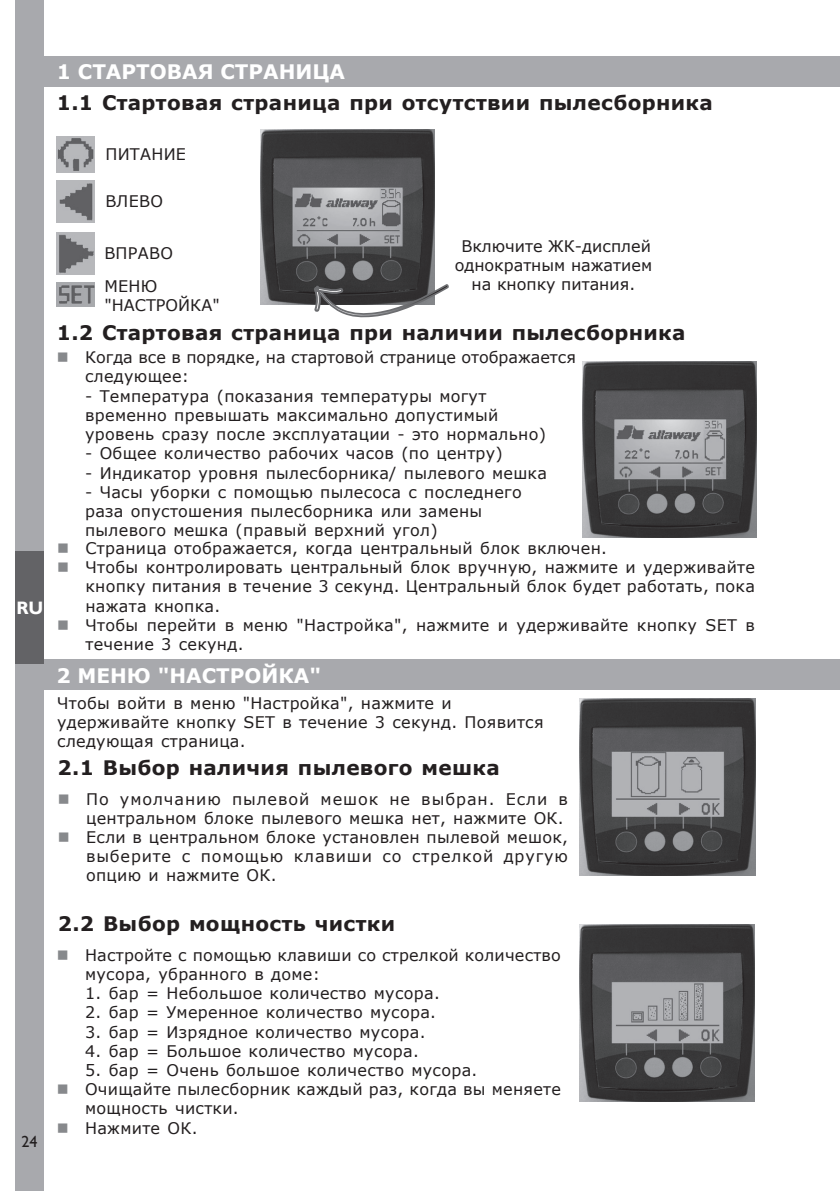
<style>
.page{position:relative;width:840px;height:1191px;background:#fff}
.page>*{position:absolute;margin:0;border:0;box-sizing:border-box;transform-origin:0 0}
.t1{font:700 20px "Verdana";letter-spacing:.015em;color:#231f20}
.t2{font:700 20px "Verdana";color:#fff}
.t3{font:700 18px "Gill Sans";color:#fff}
.t4{font:16px/19.2px "Verdana";letter-spacing:.015em;color:#231f20}
.t5{font:16px "Gill Sans";color:#231f20}
.s1{color:#87898c}
</style>
<div class="page">
<div style="left:16px;top:0;width:28px;height:1191px;background:#a8a9ad"></div>
<img style="left:260px;top:130px;width:174px;height:175px">
<img style="left:582px;top:362px;width:173px;height:175px">
<img style="left:579px;top:698px;width:176px;height:177px">
<img style="left:579px;top:925px;width:175px;height:176px">
<div style="left:43px;top:57px;width:796px;height:30px;background:#a8a9ad"></div>
<div style="left:43px;top:659px;width:796px;height:30px;background:#a8a9ad"></div>
<svg style="left:312px;top:283px;width:137px;height:35px"></svg>
<img style="left:56px;top:136px;width:38px;height:36px">
<img style="left:56px;top:180px;width:39px;height:42px">
<img style="left:56px;top:232px;width:38px;height:42px">
<img style="left:56px;top:283px;width:38px;height:24px">
<div style="left:16px;top:551px;width:28px;height:113px;background:#636366"></div>
<p class="t3" style="left:16px;top:597px;width:28px">RU</p>
<p class="t5" style="left:21px;top:1132px;width:18px">24</p>
<p class="t2" style="left:57px;top:58px;width:289px">1 СТАРТОВАЯ СТРАНИЦА</p>
<p class="t1" style="left:57px;top:88px;width:657px">1.1 Стартовая страница при отсутствии пылесборника</p>
<p class="t4" style="left:105px;top:145px;width:47px">питание</p>
<p class="t4" style="left:105px;top:192px;width:56px">влево</p>
<p class="t4" style="left:104px;top:236px;width:67px;line-height:33.2px">вправо<br>Меню</p>
<p class="t4" style="left:104px;top:295px;width:117px">"Настро йка"</p>
<p class="t4" style="left:454px;top:236px;width:199px;text-align:center">Включите ЖК-дисплей однократным нажатием на кнопку питания.</p>
<p class="t1" style="left:57px;top:318px;width:629px">1.2 Стартовая страница при наличии пылесборника</p>
<p class="t4" style="left:85px;top:348px;width:492px;text-indent:-28px"><span class="s1">■</span> Когда все в порядке, на стартовой странице отображается следующее:</p>
<p class="t4" style="left:85px;top:386px;width:462px">- Температура (показания температуры могут временно превышать максимально допустимый уровень сразу после эксплуатации - это нормально)</p>
<p class="t4" style="left:85px;top:444px;width:419px">- Общее количество рабочих часов (по центру)</p>
<p class="t4" style="left:85px;top:463px;width:463px">- Индикатор уровня пылесборника/ пылевого мешка</p>
<p class="t4" style="left:85px;top:482px;width:438px">- Часы уборки с помощью пылесоса с последнего раза опустошения пылесборника или замены пылевого мешка (правый верхний угол)</p>
<p class="t4" style="left:57px;top:538px;width:551px"><span class="s1">■</span> Страница отображается, когда центральный блок включен.</p>
<p class="t4" style="left:85px;top:557px;width:670px;text-align:justify;text-indent:-28px"><span class="s1">■</span> Чтобы контролировать центральный блок вручную, нажмите и удерживайте кнопку питания в течение 3 секунд. Центральный блок будет работать, пока нажата кнопка.</p>
<p class="t4" style="left:85px;top:615px;width:670px;text-indent:-28px"><span class="s1">■</span> Чтобы перейти в меню "Настройка", нажмите и удерживайте кнопку SET в течение 3 секунд.</p>
<p class="t2" style="left:56px;top:661px;width:266px">2 МЕНЮ "НАСТРОЙКА"</p>
<p class="t4" style="left:57px;top:693px;width:487px">Чтобы войти в меню "Настройка", нажмите и удерживайте кнопку SET в течение 3 секунд. П оявится следующая страница.</p>
<p class="t1" style="left:58px;top:753px;width:443px">2.1 Выбор наличия пылевого мешка</p>
<p class="t4" style="left:58px;top:789px;width:511px;text-align:right"><span class="s1">■</span> По умолчанию пылевой мешок не выбран. Если в центральном блоке пылевого мешка нет, нажмите ОК.</p>
<p class="t4" style="left:86px;top:827px;width:483px;text-align:justify;text-indent:-28px"><span class="s1">■</span> Если в центральном блоке установлен пылевой мешок, выберите с помощью клавиши со стрелкой другую опцию и нажмите ОК.</p>
<p class="t1" style="left:58px;top:909px;width:339px">2.2 Выбор мощность чистки</p>
<p class="t4" style="left:85px;top:945px;width:477px;text-indent:-28px"><span class="s1">■</span> Настройте с помощью клавиши со стрелкой количество мусора, убранного в доме:</p>
<p class="t4" style="left:85px;top:983px;width:356px">1. бар = Небольшое количество мусора.</p>
<p class="t4" style="left:85px;top:1002px;width:352px">2. бар = Умеренное количество мусора.</p>
<p class="t4" style="left:85px;top:1022px;width:342px">3. бар = Изрядное количество мусора.</p>
<p class="t4" style="left:85px;top:1041px;width:335px">4. бар = Большое количество мусора.</p>
<p class="t4" style="left:85px;top:1060px;width:393px">5. бар = Очень большое количество мусора.</p>
<p class="t4" style="left:85px;top:1079px;width:477px;text-indent:-28px"><span class="s1">■</span> Очищайте пылесборник каждый раз, когда вы меняете мощность чистки.</p>
<p class="t4" style="left:57px;top:1118px;width:142px"><span class="s1">■</span> Нажмите ОК.</p>
</div>
